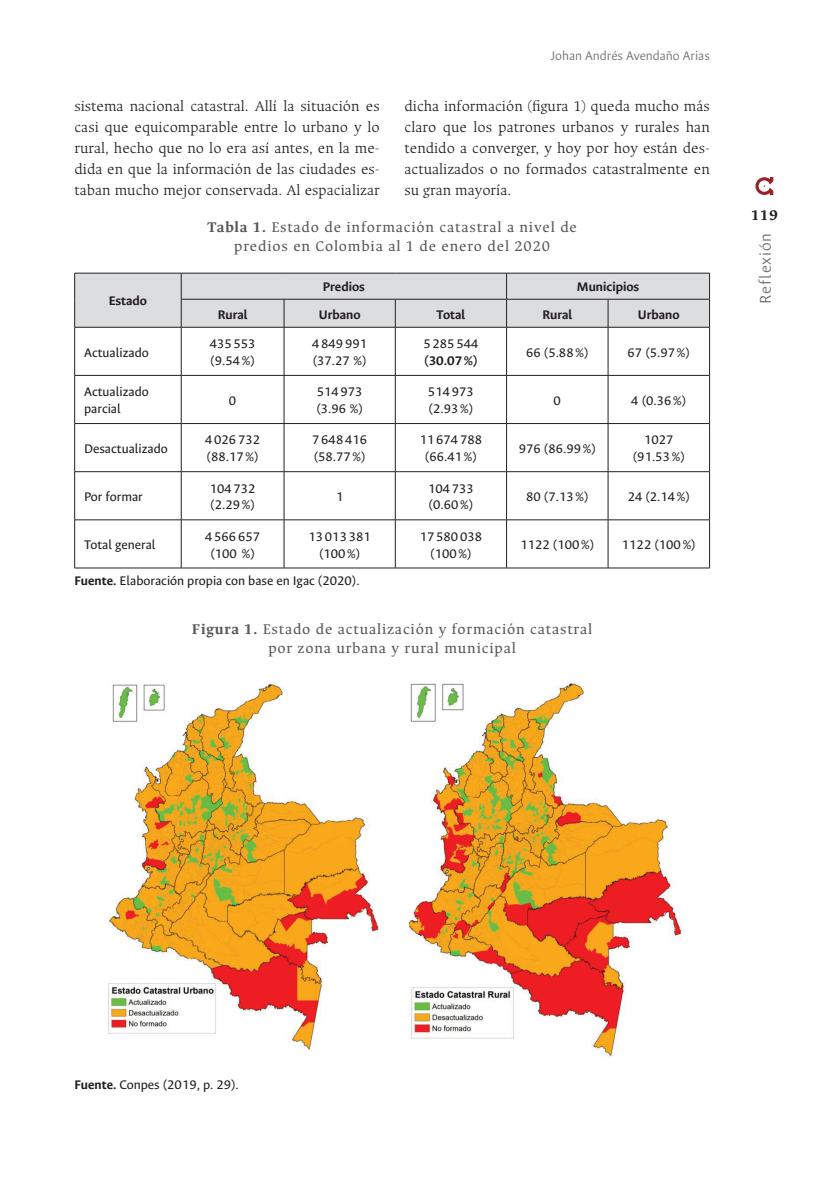
<style>
.page{position:relative;width:819px;height:1191px;background:#fff}
.page>*{position:absolute;margin:0;border:0;box-sizing:border-box;transform-origin:0 0}
.t1{font:300 17.5px "Ancizar Sans";letter-spacing:.05em;color:#6c6d70}
.t2{font:300 15.75px/21px "Ancizar Serif";color:#231f20;text-align:justify}
.t3{font:15.75px/19.2px "Ancizar Serif";letter-spacing:.05em;color:#57585a;text-align:center}
.t4{font:700 15.75px "Ancizar Serif";color:#231f20}
.t5{font:14px/16.8px "Ancizar Sans";color:#231f20}
.t6{font:700 14px "Ancizar Sans";color:#231f20}
.t7{font:300 14px "Ancizar Sans";color:#6c6d70}
.s1{font-weight:700}
</style>
<div class="page">
<svg style="left:755px;top:177px;width:18px;height:18px"></svg>
<img style="left:109px;top:683px;width:269px;height:367px">
<img style="left:409px;top:682px;width:273px;height:375px">
<hr style="left:74px;top:327px;width:1px;height:48px;background:#231f20">
<hr style="left:181px;top:327px;width:1px;height:48px;background:#231f20">
<hr style="left:284px;top:327px;width:1px;height:48px;background:#231f20">
<hr style="left:395px;top:327px;width:1px;height:48px;background:#231f20">
<hr style="left:506px;top:327px;width:1px;height:48px;background:#231f20">
<hr style="left:607px;top:327px;width:1px;height:48px;background:#231f20">
<hr style="left:709px;top:327px;width:1px;height:48px;background:#231f20">
<hr style="left:74px;top:375px;width:107px;height:1px;background:#231f20">
<hr style="left:74px;top:375px;width:1px;height:48px;background:#231f20">
<hr style="left:181px;top:375px;width:103px;height:1px;background:#231f20">
<hr style="left:181px;top:375px;width:1px;height:48px;background:#231f20">
<hr style="left:284px;top:375px;width:111px;height:1px;background:#231f20">
<hr style="left:284px;top:375px;width:1px;height:48px;background:#231f20">
<hr style="left:395px;top:375px;width:111px;height:1px;background:#231f20">
<hr style="left:395px;top:375px;width:1px;height:48px;background:#231f20">
<hr style="left:506px;top:375px;width:102px;height:1px;background:#231f20">
<hr style="left:506px;top:375px;width:1px;height:48px;background:#231f20">
<hr style="left:608px;top:375px;width:101px;height:1px;background:#231f20">
<hr style="left:607px;top:375px;width:1px;height:48px;background:#231f20">
<hr style="left:709px;top:375px;width:1px;height:48px;background:#231f20">
<hr style="left:74px;top:423px;width:107px;height:1px;background:#231f20">
<hr style="left:74px;top:424px;width:1px;height:47px;background:#231f20">
<hr style="left:181px;top:423px;width:103px;height:1px;background:#231f20">
<hr style="left:181px;top:424px;width:1px;height:47px;background:#231f20">
<hr style="left:284px;top:423px;width:111px;height:1px;background:#231f20">
<hr style="left:284px;top:424px;width:1px;height:47px;background:#231f20">
<hr style="left:395px;top:423px;width:111px;height:1px;background:#231f20">
<hr style="left:395px;top:424px;width:1px;height:47px;background:#231f20">
<hr style="left:506px;top:423px;width:102px;height:1px;background:#231f20">
<hr style="left:506px;top:424px;width:1px;height:47px;background:#231f20">
<hr style="left:608px;top:423px;width:101px;height:1px;background:#231f20">
<hr style="left:607px;top:424px;width:1px;height:47px;background:#231f20">
<hr style="left:709px;top:424px;width:1px;height:47px;background:#231f20">
<hr style="left:74px;top:471px;width:107px;height:1px;background:#231f20">
<hr style="left:74px;top:472px;width:1px;height:47px;background:#231f20">
<hr style="left:181px;top:471px;width:103px;height:1px;background:#231f20">
<hr style="left:181px;top:472px;width:1px;height:47px;background:#231f20">
<hr style="left:284px;top:471px;width:111px;height:1px;background:#231f20">
<hr style="left:284px;top:472px;width:1px;height:47px;background:#231f20">
<hr style="left:395px;top:471px;width:111px;height:1px;background:#231f20">
<hr style="left:395px;top:472px;width:1px;height:47px;background:#231f20">
<hr style="left:506px;top:471px;width:102px;height:1px;background:#231f20">
<hr style="left:506px;top:472px;width:1px;height:47px;background:#231f20">
<hr style="left:608px;top:471px;width:101px;height:1px;background:#231f20">
<hr style="left:607px;top:472px;width:1px;height:47px;background:#231f20">
<hr style="left:709px;top:472px;width:1px;height:47px;background:#231f20">
<hr style="left:74px;top:519px;width:107px;height:1px;background:#231f20">
<hr style="left:74px;top:520px;width:1px;height:48px;background:#231f20">
<hr style="left:74px;top:567px;width:107px;height:1px;background:#231f20">
<hr style="left:181px;top:519px;width:103px;height:1px;background:#231f20">
<hr style="left:181px;top:520px;width:1px;height:48px;background:#231f20">
<hr style="left:181px;top:567px;width:103px;height:1px;background:#231f20">
<hr style="left:284px;top:519px;width:111px;height:1px;background:#231f20">
<hr style="left:284px;top:520px;width:1px;height:48px;background:#231f20">
<hr style="left:284px;top:567px;width:111px;height:1px;background:#231f20">
<hr style="left:395px;top:519px;width:111px;height:1px;background:#231f20">
<hr style="left:395px;top:520px;width:1px;height:48px;background:#231f20">
<hr style="left:395px;top:567px;width:111px;height:1px;background:#231f20">
<hr style="left:506px;top:519px;width:102px;height:1px;background:#231f20">
<hr style="left:506px;top:520px;width:1px;height:48px;background:#231f20">
<hr style="left:506px;top:567px;width:102px;height:1px;background:#231f20">
<hr style="left:608px;top:519px;width:101px;height:1px;background:#231f20">
<hr style="left:607px;top:520px;width:1px;height:48px;background:#231f20">
<hr style="left:709px;top:520px;width:1px;height:48px;background:#231f20">
<hr style="left:608px;top:567px;width:101px;height:1px;background:#231f20">
<hr style="left:74px;top:327px;width:107px;height:1px;background:#231f20">
<hr style="left:181px;top:327px;width:103px;height:1px;background:#231f20">
<hr style="left:284px;top:327px;width:111px;height:1px;background:#231f20">
<hr style="left:395px;top:327px;width:111px;height:1px;background:#231f20">
<hr style="left:506px;top:327px;width:102px;height:1px;background:#231f20">
<svg style="left:74px;top:273px;width:636px;height:54px;background:#d4d4d6"></svg>
<hr style="left:608px;top:327px;width:101px;height:1px;background:#231f20">
<p class="t7" style="left:550px;top:48px;width:161px">Johan Andrés Avendaño Arias</p>
<p class="t2" style="left:74px;top:96px;width:307px">sistema nacional catastral. Allí la situación es casi que equicomparable entre lo urbano y lo rural, hecho que no lo era así antes, en la me&shy;dida en que la información de las ciudades es&shy;taban mucho mejor conservada. Al espacializar</p>
<p class="t2" style="left:404px;top:95px;width:307px">dicha información (figura 1) queda mucho más claro que los patrones urbanos y rurales han tendido a converger, y hoy por hoy están des&shy;actualizados o no formados catastralmente en su gran mayoría.</p>
<p class="t3" style="left:207px;top:217px;width:371px"><span class="s1">Tabla 1.</span> Estado de información catastral a nivel de predios en Colombia al 1 de enero del 2020</p>
<p class="t6" style="left:109px;top:293px;width:40px">Estado</p>
<p class="t6" style="left:323px;top:279px;width:43px">Predios</p>
<p class="t6" style="left:577px;top:279px;width:64px">Municipios</p>
<p class="t6" style="left:218px;top:306px;width:31px">Rural</p>
<p class="t6" style="left:319px;top:306px;width:43px">Urbano</p>
<p class="t6" style="left:436px;top:306px;width:30px">Total</p>
<p class="t6" style="left:542px;top:306px;width:31px">Rural</p>
<p class="t6" style="left:638px;top:306px;width:43px">Urbano</p>
<p class="t5" style="left:84px;top:344px;width:66px">Actualizado</p>
<p class="t5" style="left:210px;top:335px;width:47px">435553 (9.54%)</p>
<p class="t5" style="left:312px;top:335px;width:56px">4849991 (37.27 %)</p>
<p class="t5" style="left:423px;top:335px;width:56px">5285544</p>
<p class="t6" style="left:424px;top:353px;width:55px">(30.07%)</p>
<p class="t5" style="left:526px;top:344px;width:64px">66 (5.88%)</p>
<p class="t5" style="left:627px;top:344px;width:64px">67 (5.97%)</p>
<p class="t5" style="left:84px;top:384px;width:66px">Actualizado parcial</p>
<p class="t5" style="left:229px;top:392px;width:9px">0</p>
<p class="t5" style="left:316px;top:384px;width:48px">514973 (3.96 %)</p>
<p class="t5" style="left:428px;top:384px;width:47px">514973 (2.93%)</p>
<p class="t5" style="left:553px;top:392px;width:9px">0</p>
<p class="t5" style="left:631px;top:392px;width:56px">4 (0.36%)</p>
<p class="t5" style="left:84px;top:440px;width:85px">Desactualizado</p>
<p class="t5" style="left:205px;top:432px;width:56px">4026732 (88.17%)</p>
<p class="t5" style="left:312px;top:432px;width:56px">7648416 (58.77%)</p>
<p class="t5" style="left:420px;top:432px;width:64px;text-align:center">11674788 (66.41%)</p>
<p class="t5" style="left:518px;top:440px;width:79px">976 (86.99%)</p>
<p class="t5" style="left:632px;top:432px;width:53px;text-align:center">1027 (91.53%)</p>
<p class="t5" style="left:84px;top:488px;width:60px">Por formar</p>
<p class="t5" style="left:210px;top:480px;width:47px">104732 (2.29%)</p>
<p class="t5" style="left:336px;top:488px;width:9px">1</p>
<p class="t5" style="left:428px;top:480px;width:47px">104733 (0.60%)</p>
<p class="t5" style="left:526px;top:488px;width:64px">80 (7.13%)</p>
<p class="t5" style="left:627px;top:488px;width:64px">24 (2.14%)</p>
<p class="t5" style="left:84px;top:536px;width:73px">Total general</p>
<p class="t5" style="left:205px;top:528px;width:56px;text-align:center">4566657 (100 %)</p>
<p class="t5" style="left:308px;top:528px;width:64px;text-align:center">13013381 (100%)</p>
<p class="t5" style="left:420px;top:528px;width:64px;text-align:center">17580038 (100%)</p>
<p class="t5" style="left:520px;top:536px;width:75px">1122 (100%)</p>
<p class="t5" style="left:622px;top:536px;width:75px">1122 (100%)</p>
<p class="t5" style="left:74px;top:572px;width:287px"><span class="s1">Fuente.</span> Elaboración propia con base en Igac (2020).</p>
<p class="t3" style="left:192px;top:619px;width:402px"><span class="s1">Figura 1.</span> Estado de actualización y formación catastral por zona urbana y rural municipal</p>
<p class="t4" style="left:750px;top:206px;width:29px">119</p>
<p class="t1" style="left:756px;top:304px;width:72px;rotate:-90deg">Reflexión</p>
<p class="t5" style="left:74px;top:1075px;width:166px"><span class="s1">Fuente.</span> Conpes (2019, p. 29).</p>
</div>
